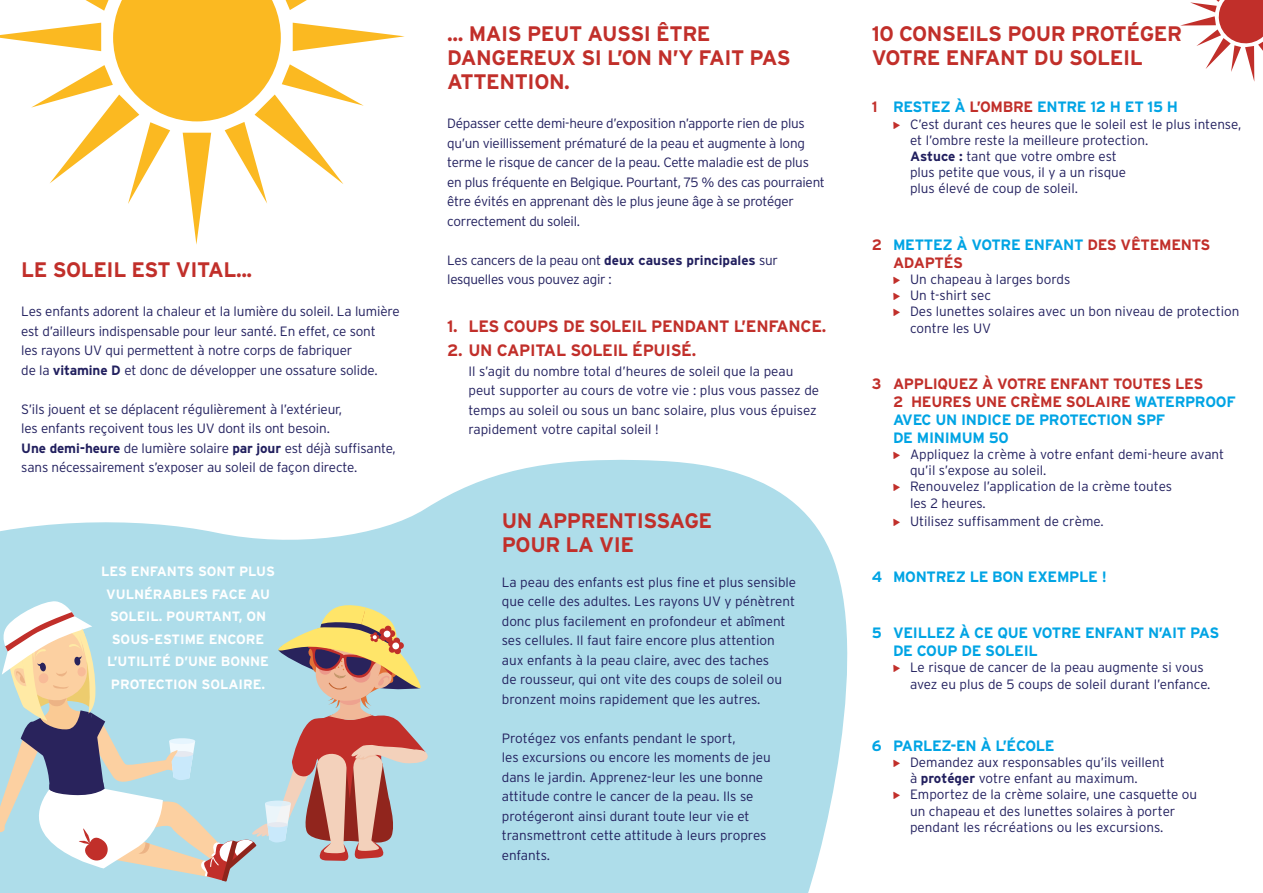
<style>
.page{position:relative;width:1263px;height:893px;background:#fff}
.page>*{position:absolute;margin:0;border:0;box-sizing:border-box;transform-origin:0 0}
.t1{font:700 21px/24px "Interstate";letter-spacing:-.02em;color:#c12f2a}
.t2{font:700 16.5px "Interstate";letter-spacing:-.02em;color:#c12f2a}
.t3{font:700 15px/18px "Interstate";letter-spacing:-.02em;color:#c12f2a}
.t4{font:700 15px/18px "Interstate";letter-spacing:-.02em;color:#00a4e4}
.t5{font:300 13.5px/19.5px "Interstate";letter-spacing:-.01em;color:#211f5e}
.t6{font:700 13.5px/22.5px "Interstate";color:#fff;text-align:center}
.s1{font-weight:700}
.s2{color:#c12f2a}
.s3{font-family:"Kosmik Glyphs";font-weight:400;color:#c12f2a}
.s4{color:#00a4e4}
</style>
<div class="page">
<svg style="left:0;top:459px;width:848px;height:434px;fill:#aeddea"></svg>
<svg style="left:1180px;top:0;width:83px;height:82px"></svg>
<svg style="left:0;top:0;width:405px;height:245px"></svg>
<svg style="left:0;top:600px;width:429px;height:282px;background:#bcc5c5"></svg>
<div style="left:267px;top:822px;width:21px;height:5px;background:#e6e9f0;border-radius:50%"></div>
<h1 class="t1" style="left:21px;top:258px;width:233px">LE SOLEIL EST VITAL...</h1>
<p class="t5" style="left:21px;top:302px;width:380px">Les enfants adorent la chaleur et la lumière du soleil. La lumière est d’ailleurs indispensable pour leur santé. En effet, ce sont<br>les rayons UV qui permettent à notre corps de fabriquer<br>de la <span class="s1">vitamine D</span> et donc de développer une ossature solide.</p>
<p class="t5" style="left:21px;top:399px;width:376px">S’ils jouent et se déplacent régulièrement à l’extérieur,<br>les enfants reçoivent tous les UV dont ils ont besoin.<br><span class="s1">Une demi-heure</span> de lumière solaire <span class="s1">par jour</span> est déjà suffisante, sans nécessairement s’exposer au soleil de façon directe.</p>
<p class="t6" style="left:101px;top:560px;width:175px">LES ENFANTS SONT PLUS<br>VULNÉRABLES FACE AU<br>SOLEIL. POURTANT, ON<br>SOUS-ESTIME ENCORE<br>L’UTILITÉ D’UNE BONNE<br>PROTECTION SOLAIRE.</p>
<h1 class="t1" style="left:447px;top:22px;width:345px">... MAIS PEUT AUSSI ÊTRE<br>DANGEREUX SI L’ON N’Y FAIT PAS<br>ATTENTION.</h1>
<p class="t5" style="left:447px;top:114px;width:379px">Dépasser cette demi-heure d’exposition n’apporte rien de plus qu’un vieillissement prématuré de la peau et augmente à long terme le risque de cancer de la peau. Cette maladie est de plus en plus fréquente en Belgique. Pourtant, 75 % des cas pourraient être évités en apprenant dès le plus jeune âge à se protéger correctement du soleil.</p>
<p class="t5" style="left:447px;top:250px;width:332px">Les cancers de la peau ont <span class="s1">deux causes principales</span> sur lesquelles vous pouvez agir :</p>
<p class="t2" style="left:447px;top:316px;width:380px">1. LES COUPS DE SOLEIL PENDANT L’ENFANCE.</p>
<p class="t2" style="left:447px;top:340px;width:250px">2. UN CAPITAL SOLEIL ÉPUISÉ.</p>
<p class="t5" style="left:468px;top:361px;width:352px">Il s’agit du nombre total d’heures de soleil que la peau peut supporter au cours de votre vie : plus vous passez de temps au soleil ou sous un banc solaire, plus vous épuisez rapidement votre capital soleil !</p>
<h1 class="t1" style="left:502px;top:509px;width:212px">UN APPRENTISSAGE<br>POUR LA VIE</h1>
<p class="t5" style="left:502px;top:572px;width:296px">La peau des enfants est plus fine et plus sensible que celle des adultes. Les rayons UV y pénètrent donc plus facilement en profondeur et abîment ses cellules. Il faut faire encore plus attention aux enfants à la peau claire, avec des taches<br>de rousseur, qui ont vite des coups de soleil ou bronzent moins rapidement que les autres.</p>
<p class="t5" style="left:502px;top:728px;width:271px">Protégez vos enfants pendant le sport,<br>les excursions ou encore les moments de jeu dans le jardin. Apprenez-leur les une bonne attitude contre le cancer de la peau. Ils se protégeront ainsi durant toute leur vie et transmettront cette attitude à leurs propres enfants.</p>
<h1 class="t1" style="left:872px;top:21px;width:312px">10 CONSEILS POUR PROTÉGER<br>VOTRE ENFANT DU SOLEIL</h1>
<p class="t4" style="left:872px;top:98px;width:308px"><span class="s2">1</span> RESTEZ À <span class="s2">L’OMBRE</span> ENTRE 12 H ET 15 H</p>
<p class="t5" style="left:910px;top:116px;width:333px;line-height:16.2px;text-indent:-17px"><span class="s3">x</span> C’est durant ces heures que le soleil est le plus intense, et l’ombre reste la meilleure protection.<br><span class="s1">Astuce :</span> tant que votre ombre est<br>plus petite que vous, il y a un risque<br>plus élevé de coup de soleil.</p>
<p class="t3" style="left:893px;top:235px;width:319px;text-indent:-21px">2 <span class="s4">METTEZ À VOTRE ENFANT</span> DES VÊTEMENTS<br>ADAPTÉS</p>
<p class="t5" style="left:893px;top:269px;width:179px"><span class="s3">x</span> Un chapeau à larges bords</p>
<p class="t5" style="left:893px;top:286px;width:100px"><span class="s3">x</span> Un t-shirt sec</p>
<p class="t5" style="left:893px;top:302px;width:348px"><span class="s3">x</span> Des lunettes solaires avec un bon niveau de protection</p>
<p class="t5" style="left:910px;top:318px;width:83px">contre les UV</p>
<p class="t3" style="left:893px;top:374px;width:344px;text-indent:-21px">3 APPLIQUEZ À VOTRE ENFANT TOUTES LES<br>2 HEURES UNE CRÈME SOLAIRE <span class="s4">WATERPROOF<br>AVEC UN INDICE DE PROTECTION SPF<br>DE MINIMUM 50</span></p>
<p class="t5" style="left:893px;top:444px;width:333px"><span class="s3">x</span> Appliquez la crème à votre enfant demi-heure avant</p>
<p class="t5" style="left:910px;top:461px;width:138px">qu’il s’expose au soleil.</p>
<p class="t5" style="left:893px;top:477px;width:281px"><span class="s3">x</span> Renouvelez l’application de la crème toutes</p>
<p class="t5" style="left:910px;top:493px;width:77px">les 2 heures.</p>
<p class="t5" style="left:893px;top:511px;width:212px"><span class="s3">x</span> Utilisez suffisamment de crème.</p>
<p class="t4" style="left:872px;top:567px;width:237px">4 MONTREZ LE BON EXEMPLE !</p>
<p class="t4" style="left:893px;top:624px;width:328px;text-indent:-21px">5 VEILLEZ À CE QUE VOTRE ENFANT N’AIT PAS<br>DE COUP DE SOLEIL</p>
<p class="t5" style="left:910px;top:659px;width:302px;line-height:16.2px;text-indent:-17px"><span class="s3">x</span> Le risque de cancer de la peau augmente si vous avez eu plus de 5 coups de soleil durant l’enfance.</p>
<p class="t4" style="left:872px;top:736px;width:184px">6 PARLEZ-EN À L’ÉCOLE</p>
<p class="t5" style="left:893px;top:752px;width:273px"><span class="s3">x</span> Demandez aux responsables qu’ils veillent</p>
<p class="t5" style="left:910px;top:769px;width:229px">à <span class="s1">protéger</span> votre enfant au maximum.</p>
<p class="t5" style="left:893px;top:785px;width:306px"><span class="s3">x</span> Emportez de la crème solaire, une casquette ou</p>
<p class="t5" style="left:910px;top:801px;width:267px">un chapeau et des lunettes solaires à porter</p>
<p class="t5" style="left:910px;top:817px;width:255px">pendant les récréations ou les excursions.</p>
</div>
